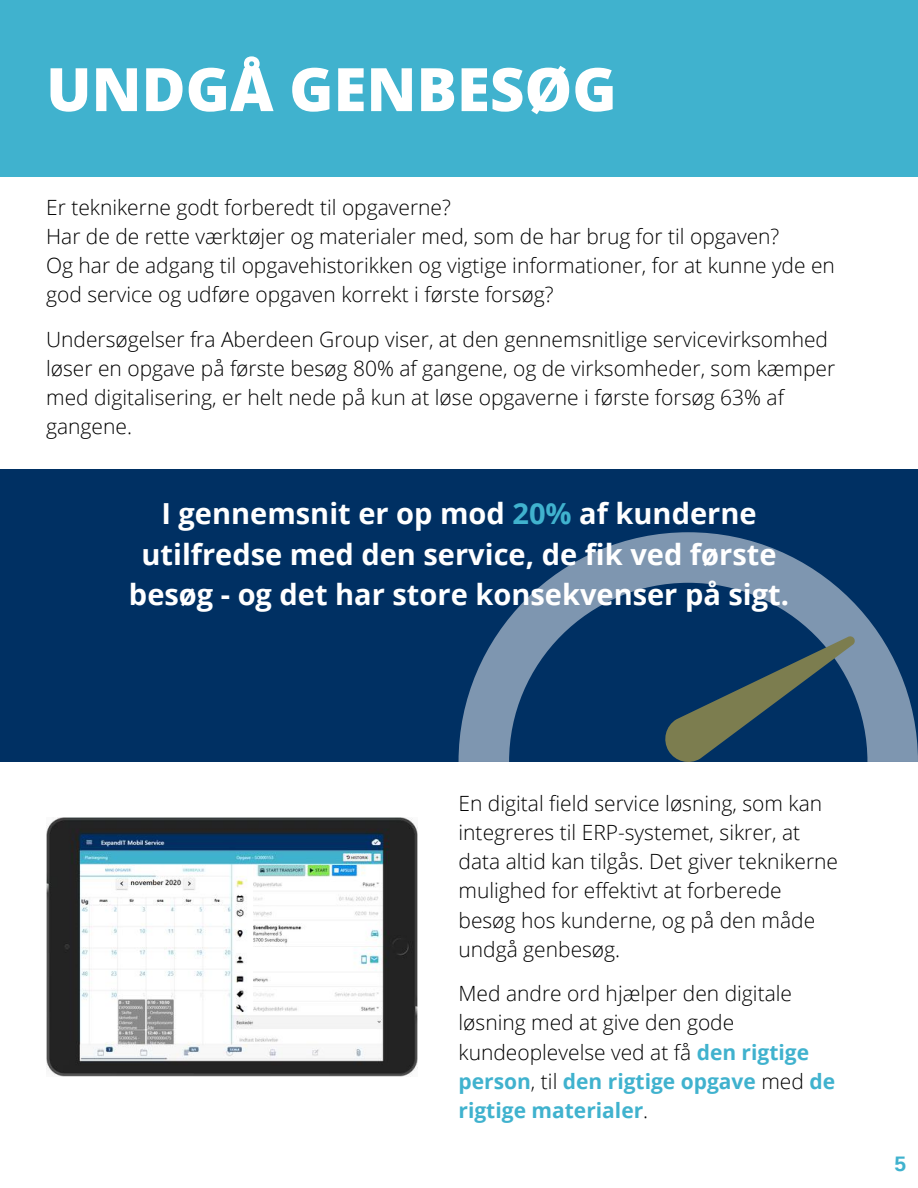
<style>
.page{position:relative;width:918px;height:1188px;background:#fff}
.page>*{position:absolute;margin:0;border:0;box-sizing:border-box;transform-origin:0 0}
.t1{font:800 60px "Open Sans";color:#fff}
.t2{font:700 28.95px/40.5px "Open Sans";color:#fff;text-align:center}
.t3{font:300 21px/29.2px "Open Sans";color:#000}
.t4{font:700 21px "Arimo";color:#40b2ce}
.s1{color:#40b2ce}
.s2{font-weight:700;color:#40b2ce}
</style>
<div class="page">
<div style="left:0;top:469px;width:918px;height:293px;background:#003063"></div>
<svg style="left:459px;top:532px;width:459px;height:230px"></svg>
<svg style="left:662px;top:636px;width:193px;height:126px"></svg>
<img style="left:46px;top:817px;width:371px;height:260px">
<div style="left:0;top:0;width:918px;height:177px;background:#40b2ce"></div>
<h1 class="t1" style="left:46px;top:47px;width:572px">UNDGÅ GENBESØG</h1>
<p class="t3" style="left:46px;top:192px;width:790px">Er teknikerne godt forberedt til opgaverne?<br>Har de de rette værktøjer og materialer med, som de har brug for til opgaven?<br>Og har de adgang til opgavehistorikken og vigtige informationer, for at kunne yde en god service og udføre opgaven korrekt i første forsøg?</p>
<p class="t3" style="left:46px;top:324px;width:791px">Undersøgelser fra Aberdeen Group viser, at den gennemsnitlige servicevirksomhed løser en opgave på første besøg 80% af gangene, og de virksomheder, som kæmper med digitalisering, er helt nede på kun at løse opgaverne i første forsøg 63% af gangene.</p>
<h2 class="t2" style="left:129px;top:493px;width:662px">I gennemsnit er op mod <span class="s1">20%</span> af kunderne utilfredse med den service, de fik ved første besøg - og det har store konsekvenser på sigt.</h2>
<p class="t3" style="left:459px;top:788px;width:381px">En digital field service løsning, som kan integreres til ERP-systemet, sikrer, at data altid kan tilgås. Det giver teknikerne mulighed for effektivt at forberede besøg hos kunderne, og på den måde undgå genbesøg.</p>
<p class="t3" style="left:459px;top:978px;width:378px">Med andre ord hjælper den digitale løsning med at give den gode kundeoplevelse ved at få <span class="s2">den rigtige person</span>, til <span class="s2">den rigtige opgave</span> med <span class="s2">de rigtige materialer</span>.</p>
<p class="t4" style="left:895px;top:1152px;width:13px">5</p>
</div>
